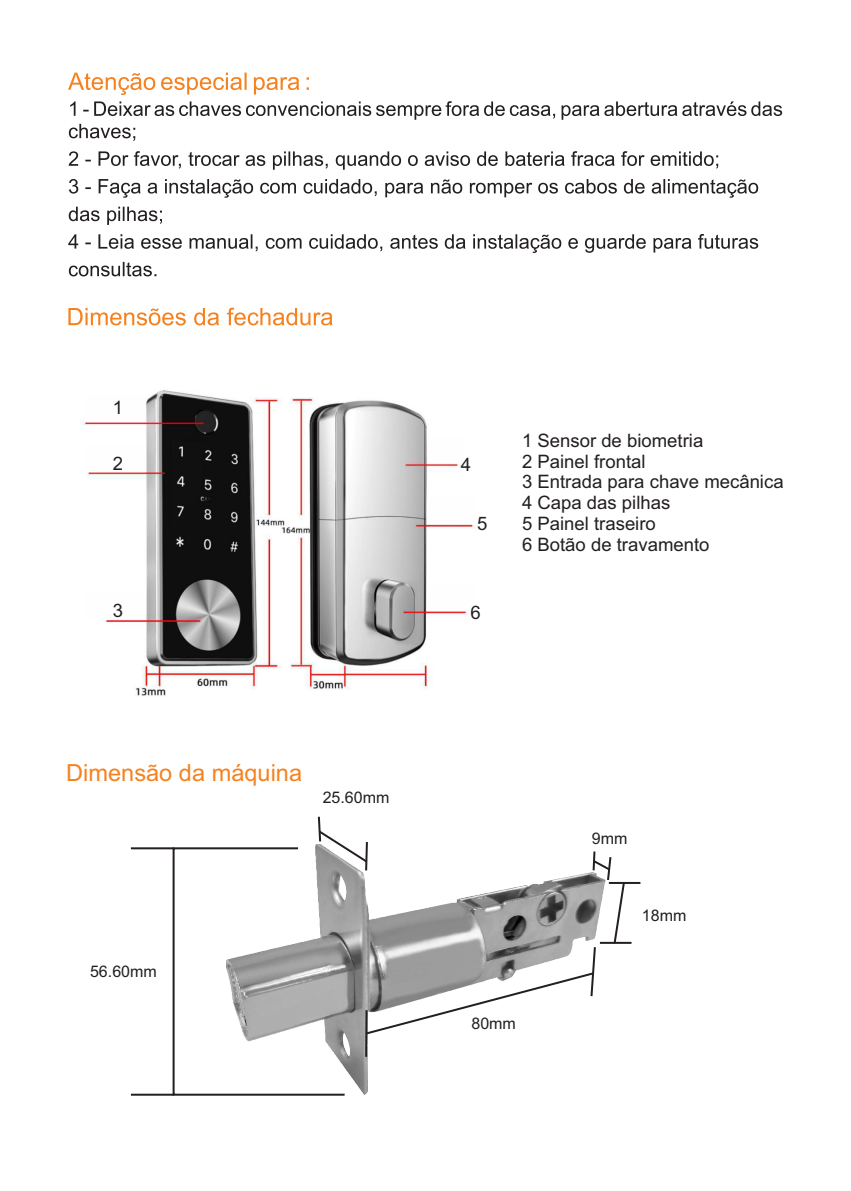
<style>
.page{position:relative;width:851px;height:1191px;background:#fff}
.page>*{position:absolute;margin:0;border:0;box-sizing:border-box;transform-origin:0 0}
.t1{font:23.6px "Arial";color:#f5821f}
.t2{font:18.6px/20.6px "Arial";color:#231f20}
.t3{font:16px "Arial";color:#231f20}
</style>
<div class="page">
<svg style="left:308px;top:151px;width:410px;height:19px"></svg>
<svg style="left:68px;top:179px;width:690px;height:67px"></svg>
<svg style="left:308px;top:234px;width:450px;height:19px"></svg>
<svg style="left:69px;top:151px;width:239px;height:125px"></svg>
<svg style="left:68px;top:73px;width:241px;height:22px"></svg>
<svg style="left:69px;top:101px;width:713px;height:40px"></svg>
<svg style="left:68px;top:308px;width:264px;height:17px"></svg>
<img style="left:80px;top:390px;width:395px;height:306px">
<img style="left:315px;top:844px;width:53px;height:250px">
<svg style="left:171px;top:846px;width:175px;height:250px"></svg>
<hr style="left:365px;top:1010px;width:2px;height:46px;background:#231f20">
<hr style="left:131px;top:847px;width:43px;height:2px;background:#231f20">
<hr style="left:131px;top:1093px;width:43px;height:2px;background:#231f20">
<hr style="left:608px;top:882px;width:32px;height:2px;background:#231f20">
<svg style="left:317px;top:816px;width:309px;height:219px"></svg>
<hr style="left:600px;top:942px;width:31px;height:2px;background:#231f20">
<p class="t2" style="left:113px;top:398px;width:12px">1</p>
<p class="t2" style="left:113px;top:454px;width:12px">2</p>
<p class="t2" style="left:113px;top:602px;width:12px">3</p>
<p class="t1" style="left:66px;top:764px;width:237px">Dimensão da máquina</p>
<p class="t3" style="left:322px;top:792px;width:68px">25.60mm</p>
<p class="t3" style="left:90px;top:965px;width:68px">56.60mm</p>
<p class="t2" style="left:460px;top:455px;width:12px">4</p>
<p class="t2" style="left:477px;top:515px;width:12px">5</p>
<p class="t2" style="left:470px;top:603px;width:12px">6</p>
<p class="t2" style="left:522px;top:432px;width:263px">1 Sensor de biometria<br>2 Painel frontal<br>3 Entrada para chave mecânica<br>4 Capa das pilhas<br>5 Painel traseiro<br>6 Botão de travamento</p>
<p class="t3" style="left:591px;top:832px;width:37px">9mm</p>
<p class="t3" style="left:641px;top:909px;width:46px">18mm</p>
<p class="t3" style="left:471px;top:1017px;width:46px">80mm</p>
</div>
